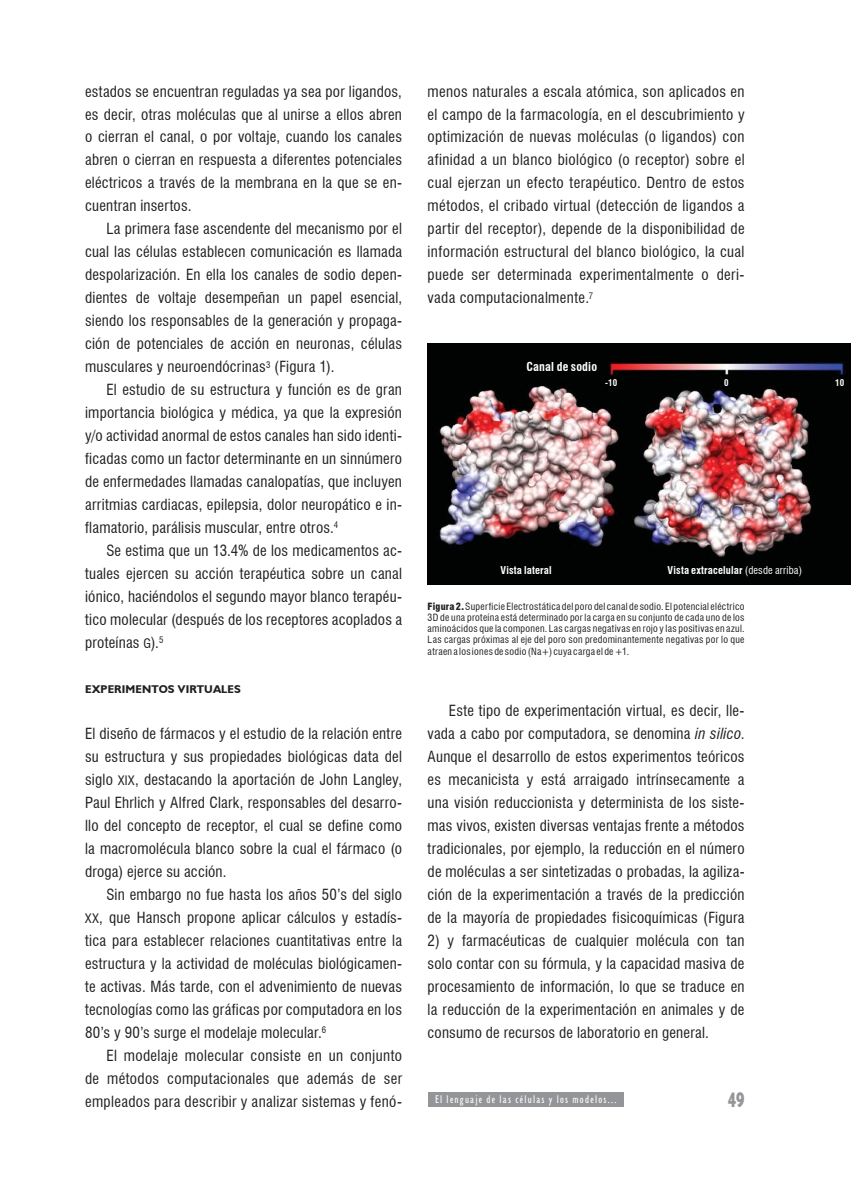
<style>
.page{position:relative;width:851px;height:1191px;background:#fff}
.page>*{position:absolute;margin:0;border:0;box-sizing:border-box;transform-origin:0 0}
.t1{font:700 condensed 21px "Humanist 521 BT Xtra";color:#939598;scale:.75 1}
.t2{font:condensed 15px/23px "Swiss 721 BT";letter-spacing:.015em;color:#231f20;text-align:justify}
.t3{font:700 condensed 12px "Swiss 721 BT";letter-spacing:.015em;color:#fff}
.t4{font:condensed 11.25px "Humanist 521 BT";letter-spacing:.11em;color:#fff}
.t5{font:700 11.25px "Humanist 521 BT";letter-spacing:.01em;color:#231f20}
.t6{font:700 condensed 10.5px "Swiss 721 BT";letter-spacing:.015em;color:#fff}
.t7{font:condensed 9.75px/11.2px "Swiss 721 BT";letter-spacing:.03em;color:#231f20;text-align:justify}
.t8{font:700 condensed 9px "Swiss 721 BT";color:#fff}
.s1{font-size:12.75px}
.s2{font-weight:400}
.s3{font-weight:900}
.s4{font-style:italic}
</style>
<div class="page">
<div style="left:428px;top:1092px;width:195px;height:14px;background:#939598"></div>
<img style="left:427px;top:343px;width:423px;height:241px">
<p class="t2" style="left:85px;top:80px;width:318px">estados se encuentran reguladas ya sea por ligandos, es decir, otras moléculas que al unirse a ellos abren o cierran el canal, o por voltaje, cuando los canales abren o cierran en respuesta a diferentes potenciales eléctricos a través de la membrana en la que se en&shy;cuentran insertos.</p>
<p class="t2" style="left:85px;top:217px;width:318px;text-indent:21px">La primera fase ascendente del mecanismo por el cual las células establecen comunicación es llamada despolarización. En ella los canales de sodio depen&shy;dientes de voltaje desempeñan un papel esencial, siendo los responsables de la generación y propaga&shy;ción de potenciales de acción en neuronas, células musculares y neuroendócrinas<sup>3</sup> (Figura 1).</p>
<p class="t2" style="left:85px;top:378px;width:318px;text-indent:21px">El estudio de su estructura y función es de gran importancia biológica y médica, ya que la expresión y/o actividad anormal de estos canales han sido identi&shy;ficadas como un factor determinante en un sinnúmero de enfermedades llamadas canalopatías, que incluyen arritmias cardiacas, epilepsia, dolor neuropático e in&shy;flamatorio, parálisis muscular, entre otros.<sup>4</sup></p>
<p class="t2" style="left:85px;top:539px;width:318px;text-indent:21px">Se estima que un 13.4% de los medicamentos ac&shy;tuales ejercen su acción terapéutica sobre un canal iónico, haciéndolos el segundo mayor blanco terapéu&shy;tico molecular (después de los receptores acoplados a proteínas <span class="s1">G</span>).<sup>5</sup></p>
<p class="t5" style="left:85px;top:682px;width:157px">EXPERIMENTOS VIRTUALES</p>
<p class="t2" style="left:85px;top:722px;width:318px">El diseño de fármacos y el estudio de la relación entre su estructura y sus propiedades biológicas data del siglo <span class="s1">XIX</span>, destacando la aportación de John Langley, Paul Ehrlich y Alfred Clark, responsables del desarro&shy;llo del concepto de receptor, el cual se define como la macromolécula blanco sobre la cual el fármaco (o droga) ejerce su acción.</p>
<p class="t2" style="left:85px;top:883px;width:318px;text-indent:21px">Sin embargo no fue hasta los años 50’s del siglo <span class="s1">XX</span>, que Hansch propone aplicar cálculos y estadís&shy;tica para establecer relaciones cuantitativas entre la estructura y la actividad de moléculas biológicamen&shy;te activas. Más tarde, con el advenimiento de nuevas tecnologías como las gráficas por computadora en los 80’s y 90’s surge el modelaje molecular.<sup>6</sup></p>
<p class="t2" style="left:85px;top:1043px;width:318px;text-indent:21px">El modelaje molecular consiste en un conjunto de métodos computacionales que además de ser empleados para describir y analizar sistemas y fenó-</p>
<p class="t2" style="left:427px;top:80px;width:318px">menos naturales a escala atómica, son aplicados en el campo de la farmacología, en el descubrimiento y optimización de nuevas moléculas (o ligandos) con afinidad a un blanco biológico (o receptor) sobre el cual ejerzan un efecto terapéutico. Dentro de estos métodos, el cribado virtual (detección de ligandos a partir del receptor), depende de la disponibilidad de información estructural del blanco biológico, la cual puede ser determinada experimentalmente o deri&shy;vada computacionalmente.<sup>7</sup></p>
<p class="t3" style="left:526px;top:360px;width:72px">Canal de sodio</p>
<p class="t8" style="left:605px;top:377px;width:14px">-10</p>
<p class="t8" style="left:724px;top:377px;width:6px">0</p>
<p class="t8" style="left:834px;top:377px;width:11px">10</p>
<p class="t6" style="left:500px;top:564px;width:53px">Vista lateral</p>
<p class="t6" style="left:667px;top:564px;width:136px">Vista extracelular <span class="s2">(desde arriba)</span></p>
<p class="t7" style="left:427px;top:600px;width:318px"><span class="s3">Figura 2.</span> Superficie Electrostática del poro del canal de sodio. El potencial eléctrico 3D de una proteína está determinado por la carga en su conjunto de cada uno de los aminoácidos que la componen. Las cargas negativas en rojo y las positivas en azul.<br>Las cargas próximas al eje del poro son predominantemente negativas por lo que atraen a los iones de sodio (Na+) cuya carga el de +1.</p>
<p class="t2" style="left:427px;top:699px;width:318px;text-indent:21px">Este tipo de experimentación virtual, es decir, lle&shy;vada a cabo por computadora, se denomina <span class="s4">in silico</span>.<br>Aunque el desarrollo de estos experimentos teóricos es mecanicista y está arraigado intrínsecamente a una visión reduccionista y determinista de los siste&shy;mas vivos, existen diversas ventajas frente a métodos tradicionales, por ejemplo, la reducción en el número de moléculas a ser sintetizadas o probadas, la agiliza&shy;ción de la experimentación a través de la predicción de la mayoría de propiedades fisicoquímicas (Figura</p>
<p class="t2" style="left:427px;top:929px;width:318px">2) y farmacéuticas de cualquier molécula con tan solo contar con su fórmula, y la capacidad masiva de procesamiento de información, lo que se traduce en la reducción de la experimentación en animales y de consumo de recursos de laboratorio en general.</p>
<p class="t4" style="left:435px;top:1092px;width:183px">El lenguaje de las células y los modelos...</p>
<h1 class="t1" style="left:728px;top:1086px;width:24px">49</h1>
</div>
